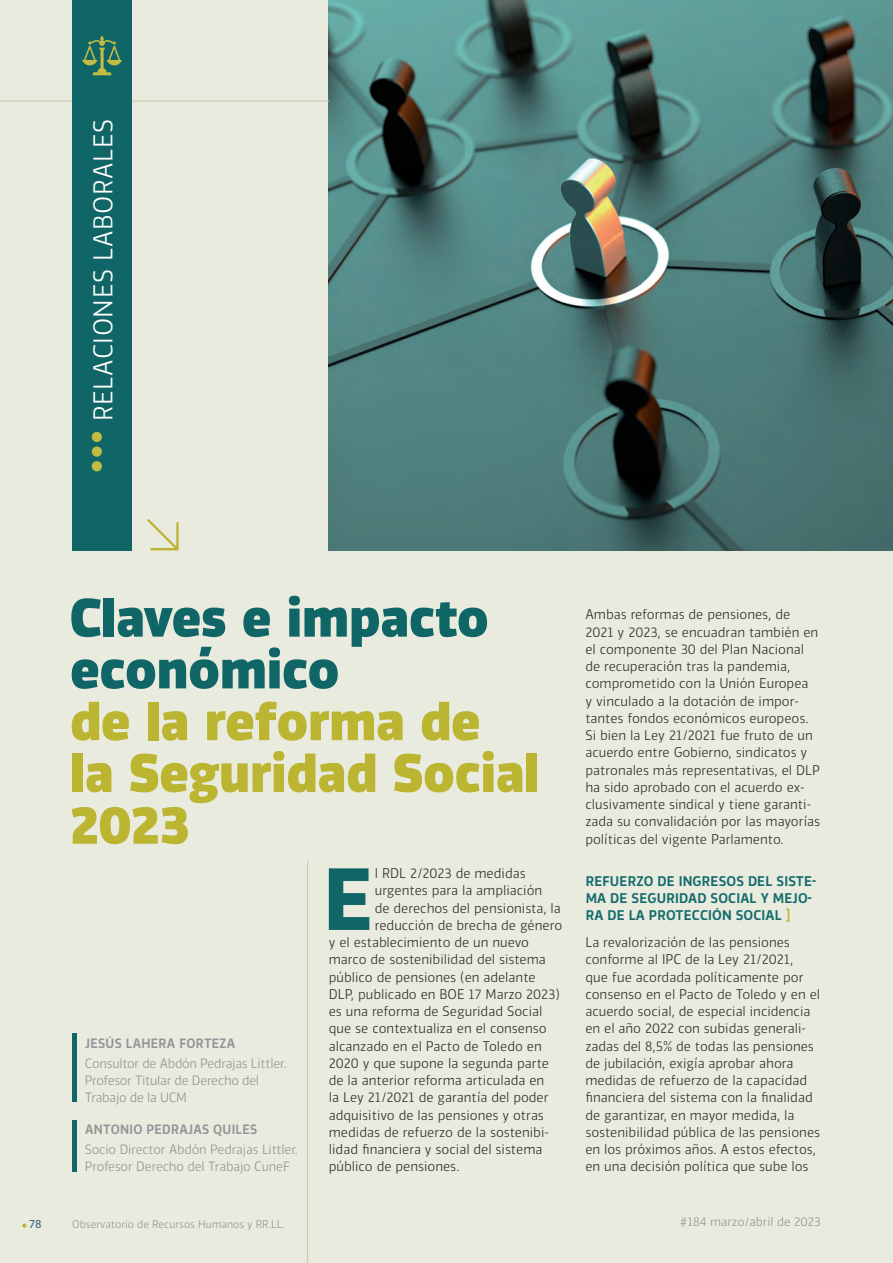
<style>
.page{position:relative;width:893px;height:1263px;background:#e9ebdf}
.page>*{position:absolute;margin:0;border:0;box-sizing:border-box;transform-origin:0 0}
.stl_base_capitular{font:700 82.8px "Vinkel";color:#106666}
.t1{font:900 51px/51.8px "Vinkel";color:#bcb531}
.t2{font:300 25.5px "Vinkel";letter-spacing:.02em;color:#fff}
.stl_base{font:300 13.2px/17.2px "Vinkel";color:#312f30}
.stl_base_capitular-2{font:300 13.2px "Vinkel";color:#312f30}
.stl_base-2{font:500 13.2px/17.2px "Vinkel";letter-spacing:.01em;color:#136b6b}
.t3{font:300 12.75px/17.2px "Vinkel";letter-spacing:-.02em;color:#939598}
.t4{font:500 12.75px "Vinkel";letter-spacing:.02em;color:#939598}
.t5{font:300 12px "Vinkel";color:#939598}
.t6{font:11.25px "Vinkel";color:#366480}
.t7{font:300 10.5px "Vinkel";color:#939598}
.s1{color:#106666}
.s2{font-family:"Agency FB";font-weight:700;font-size:15px;color:#c0b93a}
</style>
<div class="page">
<svg style="left:22px;top:1223px;width:5px;height:5px"></svg>
<img style="left:329px;top:0;width:564px;height:550px">
<svg style="left:147px;top:518px;width:32px;height:33px"></svg>
<div style="left:72px;top:1033px;width:5px;height:69px;background:#106666"></div>
<div style="left:72px;top:1120px;width:5px;height:51px;background:#106666"></div>
<hr style="left:307px;top:861px;width:1px;height:402px;background:#cdcaaf">
<hr style="left:0;top:100px;width:329px;height:2px;background:#cdcaaf">
<div style="left:72px;top:0;width:60px;height:550px;background:#106666"></div>
<div style="left:92px;top:432px;width:10px;height:10px;background:#c3bb43;border-radius:50%"></div>
<div style="left:92px;top:446px;width:10px;height:11px;background:#c3bb43;border-radius:50%"></div>
<div style="left:92px;top:461px;width:10px;height:10px;background:#c3bb43;border-radius:50%"></div>
<svg style="left:82px;top:36px;width:40px;height:39px"></svg>
<p class="t2" style="left:86px;top:421px;width:304px;rotate:-90deg">RELACIONES LABORALES</p>
<p class="t1" style="left:70px;top:592px;width:471px"><span class="s1">Claves e impacto económico<br></span>de la reforma de<br>la Seguridad Social<br>2023</p>
<p class="t4" style="left:85px;top:1034px;width:152px">JESÚS LAHERA FORTEZA</p>
<p class="t3" style="left:85px;top:1055px;width:203px">Consultor de Abdón Pedrajas Littler.</p>
<p class="t3" style="left:85px;top:1072px;width:176px">Profesor Titular de Derecho del<br>Trabajo de la UCM</p>
<p class="t4" style="left:85px;top:1121px;width:174px">ANTONIO PEDRAJAS QUILES</p>
<p class="t3" style="left:85px;top:1141px;width:214px">Socio Director Abdón Pedrajas Littler.</p>
<p class="t3" style="left:85px;top:1158px;width:207px">Profesor Derecho del Trabajo CuneF</p>
<p class="stl_base_capitular" style="left:324px;top:843px;width:51px">E</p>
<p class="stl_base_capitular-2" style="left:375px;top:864px;width:153px">l RDL 2/2023 de medidas</p>
<p class="stl_base_capitular-2" style="left:375px;top:882px;width:169px">urgentes para la ampliación</p>
<p class="stl_base_capitular-2" style="left:375px;top:899px;width:188px">de derechos del pensionista, la</p>
<p class="stl_base_capitular-2" style="left:375px;top:916px;width:189px">reducción de brecha de género</p>
<p class="stl_base_capitular-2" style="left:329px;top:933px;width:202px">y el establecimiento de un nuevo</p>
<p class="stl_base_capitular-2" style="left:329px;top:951px;width:219px">marco de sostenibilidad del sistema</p>
<p class="stl_base_capitular-2" style="left:329px;top:968px;width:208px">público de pensiones (en adelante</p>
<p class="stl_base_capitular-2" style="left:329px;top:985px;width:233px">DLP, publicado en BOE 17 Marzo 2023)</p>
<p class="stl_base_capitular-2" style="left:329px;top:1002px;width:215px">es una reforma de Seguridad Social</p>
<p class="stl_base_capitular-2" style="left:329px;top:1020px;width:219px">que se contextualiza en el consenso</p>
<p class="stl_base_capitular-2" style="left:329px;top:1037px;width:214px">alcanzado en el Pacto de Toledo en</p>
<p class="stl_base_capitular-2" style="left:329px;top:1054px;width:222px">2020 y que supone la segunda parte</p>
<p class="stl_base_capitular-2" style="left:329px;top:1071px;width:217px">de la anterior reforma articulada en</p>
<p class="stl_base_capitular-2" style="left:329px;top:1089px;width:221px">la Ley 21/2021 de garantía del poder</p>
<p class="stl_base_capitular-2" style="left:329px;top:1106px;width:217px">adquisitivo de las pensiones y otras</p>
<p class="stl_base_capitular-2" style="left:329px;top:1123px;width:222px">medidas de refuerzo de la sostenibi-</p>
<p class="stl_base_capitular-2" style="left:329px;top:1140px;width:215px">lidad financiera y social del sistema</p>
<p class="stl_base_capitular-2" style="left:329px;top:1158px;width:132px">público de pensiones.</p>
<p class="stl_base" style="left:585px;top:606px;width:236px">Ambas reformas de pensiones, de 2021 y 2023, se encuadran también en el componente 30 del Plan Nacional de recuperación tras la pandemia, comprometido con la Unión Europea<br>y vinculado a la dotación de impor&shy;tantes fondos económicos europeos.<br>Si bien la Ley 21/2021 fue fruto de un acuerdo entre Gobierno, sindicatos y patronales más representativas, el DLP ha sido aprobado con el acuerdo ex&shy;clusivamente sindical y tiene garanti&shy;zada su convalidación por las mayorías políticas del vigente Parlamento.</p>
<p class="stl_base-2" style="left:586px;top:872px;width:232px">REFUERZO DE INGRESOS DEL SISTE-<br>MA DE SEGURIDAD SOCIAL Y MEJO-<br>RA DE LA PROTECCIÓN SOCIAL <span class="s2">]</span></p>
<p class="stl_base" style="left:585px;top:934px;width:236px">La revalorización de las pensiones conforme al IPC de la Ley 21/2021,<br>que fue acordada políticamente por consenso en el Pacto de Toledo y en el acuerdo social, de especial incidencia en el año 2022 con subidas generali&shy;zadas del 8,5% de todas las pensiones de jubilación, exigía aprobar ahora medidas de refuerzo de la capacidad financiera del sistema con la finalidad de garantizar, en mayor medida, la sostenibilidad pública de las pensiones en los próximos años. A estos efectos, en una decisión política que sube los</p>
<p class="t6" style="left:29px;top:1216px;width:14px">78</p>
<p class="t7" style="left:72px;top:1217px;width:214px">Observatorio de Recursos Humanos y RR.LL.</p>
<p class="t5" style="left:680px;top:1214px;width:142px">#184 marzo/abril de 2023</p>
</div>
